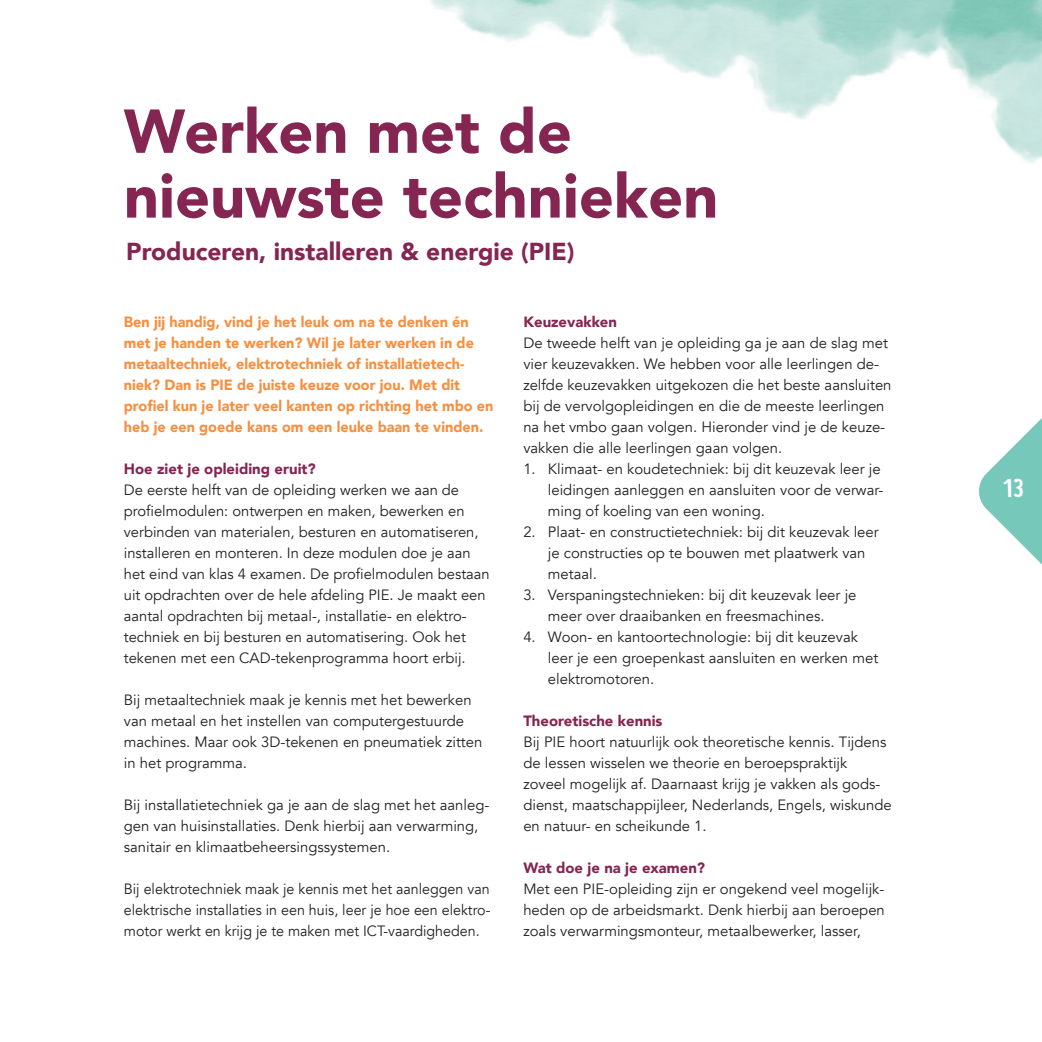
<style>
.page{position:relative;width:1042px;height:1042px;background:#fff}
.page>*{position:absolute;margin:0;border:0;box-sizing:border-box;transform-origin:0 0}
.t1{font:900 61.25px/64.8px "Avenir";color:#852551}
.t2{font:900 24.5px "Avenir";color:#852551}
.t3{font:900 20.3px "Avenir";color:#fff}
.t4{font:14.88px/21px "Avenir";color:#231f20}
.t5{font:900 14.88px/21px "Avenir";color:#f68f40}
.t6{font:14.88px/21px "Avenir";color:#231f20;text-align:justify;scale:.96 1}
.t7{font:900 14.88px "Avenir";color:#852551}
</style>
<div class="page">
<img style="left:430px;top:0;width:612px;height:163px">
<img style="left:391px;top:107px;width:181px;height:47px">
<img style="left:495px;top:171px;width:132px;height:2px">
<svg style="left:979px;top:418px;width:63px;height:147px"></svg>
<h1 class="t1" style="left:124px;top:98px;width:596px">Werken met de nieuwste technieken</h1>
<h2 class="t2" style="left:126px;top:230px;width:450px">Produceren, installeren &amp; energie (PIE)</h2>
<p class="t5" style="left:124px;top:311px;width:371px">Ben jij handig, vind je het leuk om na te denken én met je handen te werken? Wil je later werken in de metaaltechniek, elektrotechniek of installatietech&shy;niek? Dan is PIE de juiste keuze voor jou. Met dit profiel kun je later veel kanten op richting het mbo en heb je een goede kans om een leuke baan te vinden.</p>
<p class="t7" style="left:124px;top:456px;width:194px">Hoe ziet je opleiding eruit?</p>
<p class="t4" style="left:124px;top:480px;width:367px">De eerste helft van de opleiding werken we aan de profielmodulen: ontwerpen en maken, bewerken en verbinden van materialen, besturen en automatiseren, installeren en monteren. In deze modulen doe je aan het eind van klas 4 examen. De profielmodulen bestaan uit opdrachten over de hele afdeling PIE. Je maakt een aantal opdrachten bij metaal-, installatie- en elektro&shy;techniek en bij besturen en automatisering. Ook het tekenen met een CAD-tekenprogramma hoort erbij.</p>
<p class="t4" style="left:124px;top:690px;width:360px">Bij metaaltechniek maak je kennis met het bewerken van metaal en het instellen van computergestuurde machines. Maar ook 3D-tekenen en pneumatiek zitten in het programma.</p>
<p class="t4" style="left:124px;top:795px;width:367px">Bij installatietechniek ga je aan de slag met het aanleg&shy;gen van huisinstallaties. Denk hierbij aan verwarming, sanitair en klimaatbeheersingssystemen.</p>
<p class="t6" style="left:124px;top:879px;width:383px">Bij elektrotechniek maak je kennis met het aanleggen van elektrische installaties in een huis, leer je hoe een elektro&shy;motor werkt en krijg je te maken met ICT-vaardigheden.</p>
<p class="t7" style="left:523px;top:309px;width:95px">Keuzevakken</p>
<p class="t4" style="left:523px;top:333px;width:370px">De tweede helft van je opleiding ga je aan de slag met vier keuzevakken. We hebben voor alle leerlingen de&shy;zelfde keuzevakken uitgekozen die het beste aansluiten bij de vervolgopleidingen en die de meeste leerlingen na het vmbo gaan volgen. Hieronder vind je de keuze&shy;vakken die alle leerlingen gaan volgen.</p>
<p class="t4" style="left:548px;top:459px;width:337px;text-indent:-24px">1. Klimaat- en koudetechniek: bij dit keuzevak leer je leidingen aanleggen en aansluiten voor de verwar&shy;ming of koeling van een woning.</p>
<p class="t4" style="left:548px;top:522px;width:332px;text-indent:-24px">2. Plaat- en constructietechniek: bij dit keuzevak leer je constructies op te bouwen met plaatwerk van metaal.</p>
<p class="t4" style="left:523px;top:585px;width:335px;text-align:center">3. Verspaningstechnieken: bij dit keuzevak leer je meer over draaibanken en freesmachines.</p>
<p class="t4" style="left:548px;top:627px;width:332px;text-indent:-24px">4. Woon- en kantoortechnologie: bij dit keuzevak leer je een groepenkast aansluiten en werken met elektromotoren.</p>
<p class="t7" style="left:523px;top:708px;width:141px">Theoretische kennis</p>
<p class="t4" style="left:523px;top:732px;width:370px">Bij PIE hoort natuurlijk ook theoretische kennis. Tijdens de lessen wisselen we theorie en beroepspraktijk zoveel mogelijk af. Daarnaast krijg je vakken als gods&shy;dienst, maatschappijleer, Nederlands, Engels, wiskunde en natuur- en scheikunde 1.</p>
<p class="t7" style="left:523px;top:855px;width:183px">Wat doe je na je examen?</p>
<p class="t4" style="left:523px;top:879px;width:363px;text-align:justify">Met een PIE-opleiding zijn er ongekend veel mogelijk&shy;heden op de arbeidsmarkt. Denk hierbij aan beroepen zoals verwarmingsmonteur, metaalbewerker, lasser,</p>
<h3 class="t3" style="left:1002px;top:480px;width:26px">13<sup>13</sup></h3>
</div>
